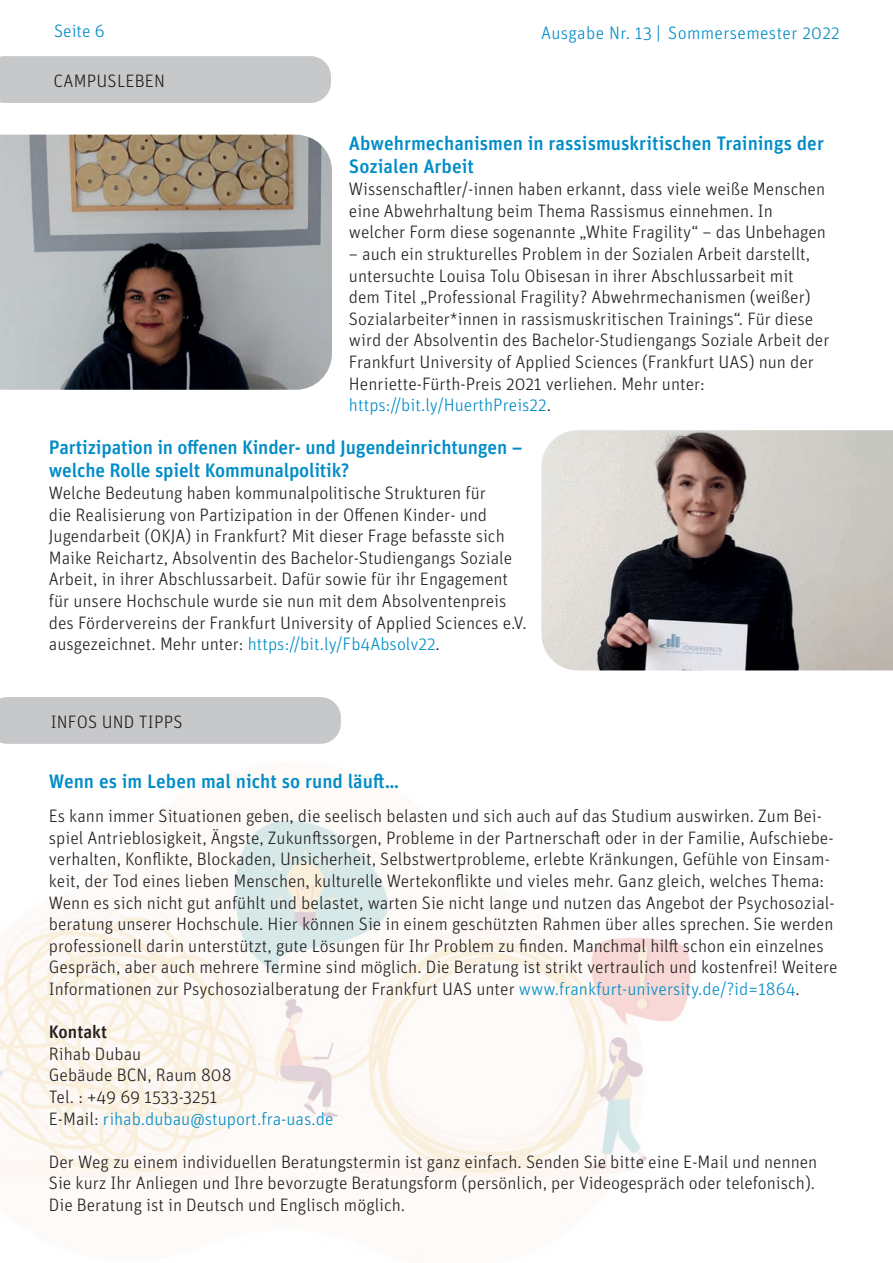
<style>
.page{position:relative;width:893px;height:1263px;background:#fff}
.page>*{position:absolute;margin:0;border:0;box-sizing:border-box;transform-origin:0 0}
.t1{font:500 19.5px/23.4px "Unit Pro";color:#008cc7}
.t2{font:300 18px/21.6px "Unit Pro";color:#231f20}
.t3{font:300 18px "Unit Pro";letter-spacing:.02em;color:#008cc7}
.t4{font:500 18px "Unit Pro";color:#231f20}
.s1{font-style:italic}
.s2{color:#008cc7}
</style>
<div class="page">
<img style="left:0;top:820px;width:691px;height:358px">
<div style="left:0;top:697px;width:341px;height:47px;background:#c7c8ca"></div>
<img style="left:541px;top:430px;width:352px;height:240px">
<img style="left:0;top:135px;width:332px;height:255px">
<div style="left:0;top:56px;width:331px;height:47px;background:#c7c8ca"></div>
<p class="t3" style="left:54px;top:19px;width:52px">Seite 6</p>
<p class="t3" style="left:541px;top:21px;width:300px">Ausgabe Nr. 13 <span class="s1">/</span>Sommersemester 2022</p>
<p class="t2" style="left:54px;top:70px;width:113px">CAMPUSLEBEN</p>
<p class="t1" style="left:349px;top:131px;width:477px">Abwehrmechanismen in rassismuskritischen Trainings der<br>Sozialen Arbeit</p>
<p class="t2" style="left:349px;top:178px;width:479px">Wissenschaftler/-innen haben erkannt, dass viele weiße Menschen eine Abwehrhaltung beim Thema Rassismus einnehmen. In welcher Form diese sogenannte „White Fragility“ – das Unbehagen</p>
<p class="t2" style="left:349px;top:242px;width:482px">– auch ein strukturelles Problem in der Sozialen Arbeit darstellt, untersuchte Louisa Tolu Obisesan in ihrer Abschlussarbeit mit<br>dem Titel „Professional Fragility? Abwehrmechanismen (weißer)<br>Sozialarbeiter*innen in rassismuskritischen Trainings“. Für diese wird der Absolventin des Bachelor-Studiengangs Soziale Arbeit der Frankfurt University of Applied Sciences (Frankfurt UAS) nun der Henriette-Fürth-Preis 2021 verliehen. Mehr unter: <span class="s2">https://bit.ly/HuerthPreis22</span>.</p>
<p class="t1" style="left:49px;top:434px;width:475px">Partizipation in offenen Kinder- und Jugendeinrichtungen – welche Rolle spielt Kommunalpolitik?</p>
<p class="t2" style="left:49px;top:481px;width:479px">Welche Bedeutung haben kommunalpolitische Strukturen für<br>die Realisierung von Partizipation in der Offenen Kinder- und Jugendarbeit (OKJA) in Frankfurt? Mit dieser Frage befasste sich Maike Reichartz, Absolventin des Bachelor-Studiengangs Soziale Arbeit, in ihrer Abschlussarbeit. Dafür sowie für ihr Engagement für unsere Hochschule wurde sie nun mit dem Absolventenpreis des Fördervereins der Frankfurt University of Applied Sciences e.V. ausgezeichnet. Mehr unter: <span class="s2">https://bit.ly/Fb4Absolv22</span>.</p>
<p class="t2" style="left:51px;top:711px;width:133px">INFOS UND TIPPS</p>
<p class="t1" style="left:49px;top:768px;width:352px">Wenn es im Leben mal nicht so rund läuft…</p>
<p class="t2" style="left:49px;top:805px;width:790px">Es kann immer Situationen geben, die seelisch belasten und sich auch auf das Studium auswirken. Zum Bei&shy;spiel Antrieblosigkeit, Ängste, Zukunftssorgen, Probleme in der Partnerschaft oder in der Familie, Aufschiebe&shy;verhalten, Konflikte, Blockaden, Unsicherheit, Selbstwertprobleme, erlebte Kränkungen, Gefühle von Einsam&shy;keit, der Tod eines lieben Menschen, kulturelle Wertekonflikte und vieles mehr. Ganz gleich, welches Thema:<br>Wenn es sich nicht gut anfühlt und belastet, warten Sie nicht lange und nutzen das Angebot der Psychosozial&shy;beratung unserer Hochschule. Hier können Sie in einem geschützten Rahmen über alles sprechen. Sie werden professionell darin unterstützt, gute Lösungen für Ihr Problem zu finden. Manchmal hilft schon ein einzelnes Gespräch, aber auch mehrere Termine sind möglich. Die Beratung ist strikt vertraulich und kostenfrei! Weitere Informationen zur Psychosozialberatung der Frankfurt UAS unter <span class="s2">www.frankfurt-university.de/?id=1864</span>.</p>
<p class="t4" style="left:49px;top:1019px;width:60px">Kontakt</p>
<p class="t2" style="left:49px;top:1042px;width:286px">Rihab Dubau<br>Gebäude BCN, Raum 808<br>Tel. : +49 69 1533-3251<br>E-Mail: <span class="s2">rihab.dubau@stuport.fra-uas.de</span></p>
<p class="t2" style="left:49px;top:1150px;width:770px;text-align:justify">Der Weg zu einem individuellen Beratungstermin ist ganz einfach. Senden Sie bitte eine E-Mail und nennen Sie kurz Ihr Anliegen und Ihre bevorzugte Beratungsform (persönlich, per Videogespräch oder telefonisch).<br>Die Beratung ist in Deutsch und Englisch möglich.</p>
</div>
